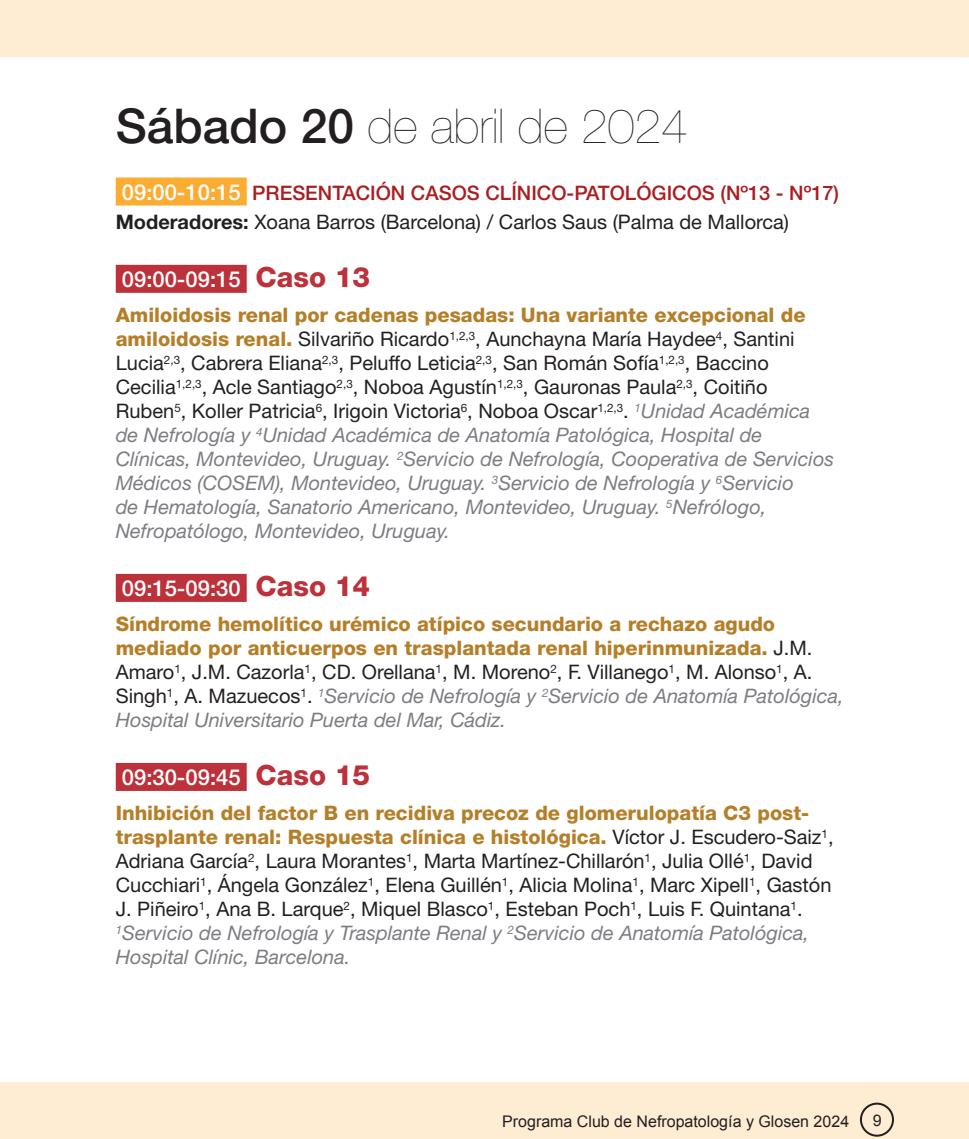
<style>
.page{position:relative;width:969px;height:1139px;background:#fff}
.page>*{position:absolute;margin:0;border:0;box-sizing:border-box;transform-origin:0 0}
.t1{font:200 48px "Helvetica Neue LT Std";color:#231f20}
.texto{font:500 22px "Helvetica Neue LT Std";color:#fff}
.texto-2{font:italic 20px/24px "Helvetica Neue LT Std";color:#7c7d83}
.texto-3{font:20px/24px "Helvetica Neue LT Std";color:#231f20}
.texto-4{font:800 20px/24px "Helvetica Neue LT Std";color:#b57f29}
.texto-5{font:500 20px "Helvetica Neue LT Std";color:#aa1e21}
.t2{font:16px "Arial";color:#231f20}
.s1{font-weight:500}
.s2{font-size:22px;color:#fff}
.s3{font-weight:700}
.s4{font-weight:800;font-size:28px;color:#bd313b}
.s5{font-weight:800;font-style:normal;color:#b57f29}
.s6{font-style:normal;color:#231f20}
.s7{font-weight:400;color:#231f20}
.s8{font-weight:400;font-style:italic;color:#7c7d83}
.s9{font-weight:800;color:#b57f29}
.s10{font-style:italic;color:#7c7d83}
</style>
<div class="page">
<div style="left:0;top:0;width:968px;height:57px;background:#feecd3"></div>
<div style="left:0;top:1081px;width:968px;height:57px;background:#feecd3"></div>
<div style="left:859px;top:1102px;width:34px;height:34px;border:2px solid #231f20;border-radius:50%"></div>
<div style="left:116px;top:177px;width:131px;height:28px;background:#fbac31"></div>
<div style="left:116px;top:265px;width:131px;height:28px;background:#bd313b"></div>
<div style="left:116px;top:574px;width:131px;height:28px;background:#bd313b"></div>
<div style="left:116px;top:763px;width:131px;height:28px;background:#bd313b"></div>
<p class="t1" style="left:116px;top:98px;width:573px"><span class="s1">Sábado 20</span> de abril de 2024</p>
<p class="texto-5" style="left:122px;top:180px;width:718px"><span class="s2">09:00-10:15</span> PRESENTACIÓN CASOS CLÍNICO-PATOLÓGICOS (Nº13 - Nº17)</p>
<p class="texto-3" style="left:116px;top:210px;width:674px"><span class="s3">Moderadores:</span> Xoana Barros (Barcelona) / Carlos Saus (Palma de Mallorca)</p>
<p class="texto" style="left:122px;top:266px;width:250px">09:00-09:15 <span class="s4">Caso 13</span></p>
<p class="texto-2" style="left:116px;top:303px;width:719px"><span class="s5">Amiloidosis renal por cadenas pesadas: Una variante excepcional de amiloidosis renal.</span> <span class="s6">Silvariño Ricardo</span><sup>1,2,3</sup><span class="s6">, Aunchayna María Haydee</span><sup>4</sup><span class="s6">, Santini Lucia</span><sup>2,3</sup><span class="s6">, Cabrera Eliana</span><sup>2,3</sup><span class="s6">, Peluffo Leticia</span><sup>2,3</sup><span class="s6">, San Román Sofía</span><sup>1,2,3</sup><span class="s6">, Baccino Cecilia</span><sup>1,2,3</sup><span class="s6">, Acle Santiago</span><sup>2,3</sup><span class="s6">, Noboa Agustín</span><sup>1,2,3</sup><span class="s6">, Gauronas Paula</span><sup>2,3</sup><span class="s6">, Coitiño Ruben</span><sup>5</sup><span class="s6">, Koller Patricia</span><sup>6</sup><span class="s6">, Irigoin Victoria</span><sup>6</sup><span class="s6">, Noboa Oscar</span><sup>1,2,3</sup><span class="s6">.</span> <sup>1</sup>Unidad Académica de Nefrología y <sup>4</sup>Unidad Académica de Anatomía Patológica, Hospital de Clínicas, Montevideo, Uruguay. <sup>2</sup>Servicio de Nefrología, Cooperativa de Servicios Médicos (COSEM), Montevideo, Uruguay. <sup>3</sup>Servicio de Nefrología y <sup>6</sup>Servicio<br>de Hematología, Sanatorio Americano, Montevideo, Uruguay. <sup>5</sup>Nefrólogo, Nefropatólogo, Montevideo, Uruguay.</p>
<p class="texto" style="left:122px;top:575px;width:250px">09:15-09:30 <span class="s4">Caso 14</span></p>
<p class="texto-4" style="left:116px;top:612px;width:729px">Síndrome hemolítico urémico atípico secundario a rechazo agudo mediado por anticuerpos en trasplantada renal hiperinmunizada. <span class="s7">J.M.<br>Amaro</span><sup>1</sup><span class="s7">, J.M. Cazorla</span><sup>1</sup><span class="s7">, CD. Orellana</span><sup>1</sup><span class="s7">, M. Moreno</span><sup>2</sup><span class="s7">, F. Villanego</span><sup>1</sup><span class="s7">, M. Alonso</span><sup>1</sup><span class="s7">, A.<br>Singh</span><sup>1</sup><span class="s7">, A. Mazuecos</span><sup>1</sup><span class="s7">.</span> <sup>1</sup><span class="s8">Servicio de Nefrología y</span> <sup>2</sup><span class="s8">Servicio de Anatomía Patológica, Hospital Universitario Puerta del Mar, Cádiz.</span></p>
<p class="texto" style="left:122px;top:764px;width:250px">09:30-09:45 <span class="s4">Caso 15</span></p>
<p class="texto-3" style="left:116px;top:801px;width:719px"><span class="s9">Inhibición del factor B en recidiva precoz de glomerulopatía C3 post&shy;trasplante renal: Respuesta clínica e histológica.</span> Víctor J. Escudero-Saiz<sup>1</sup>, Adriana García<sup>2</sup>, Laura Morantes<sup>1</sup>, Marta Martínez-Chillarón<sup>1</sup>, Julia Ollé<sup>1</sup>, David Cucchiari<sup>1</sup>, Ángela González<sup>1</sup>, Elena Guillén<sup>1</sup>, Alicia Molina<sup>1</sup>, Marc Xipell<sup>1</sup>, Gastón J. Piñeiro<sup>1</sup>, Ana B. Larque<sup>2</sup>, Miquel Blasco<sup>1</sup>, Esteban Poch<sup>1</sup>, Luis F. Quintana<sup>1</sup>.<br><sup>1</sup><span class="s10">Servicio de Nefrología y Trasplante Renal y</span> <sup>2</sup><span class="s10">Servicio de Anatomía Patológica, Hospital Clínic, Barcelona.</span></p>
<p class="t2" style="left:502px;top:1110px;width:348px">Programa Club de Nefropatología y Glosen 2024</p>
<p class="t2" style="left:872px;top:1109px;width:10px">9</p>
</div>
